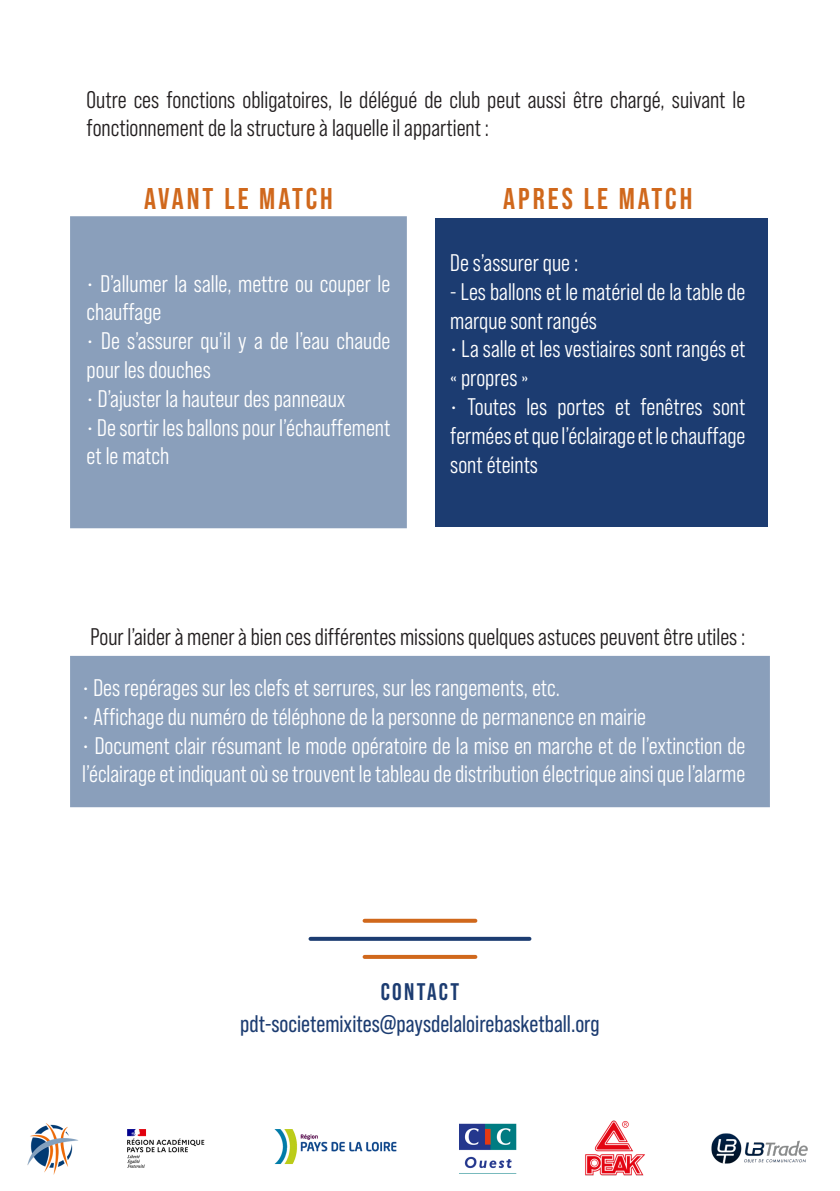
<style>
.page{position:relative;width:840px;height:1191px;background:#fff}
.page>*{position:absolute;margin:0;border:0;box-sizing:border-box;transform-origin:0 0}
.t1{font:700 30px "Bebas Neue Pro";letter-spacing:.1em;color:#d0681c}
.t2{font:24px/28.8px "Bebas Neue Pro Middle";color:#fff}
.t3{font:24px/28.8px "Bebas Neue Pro Middle";color:#231f20}
.t4{font:24px "Bebas Neue Pro";color:#1c3c71}
.t5{font:700 24px "Bebas Neue Pro";letter-spacing:.1em;color:#1c3c71}
</style>
<div class="page">
<div style="left:70px;top:656px;width:699px;height:151px;background:#8a9fbb"></div>
<svg style="left:310px;top:936px;width:219px;height:4px"></svg>
<svg style="left:364px;top:918px;width:111px;height:4px"></svg>
<svg style="left:364px;top:955px;width:111px;height:4px"></svg>
<div style="left:435px;top:218px;width:332px;height:308px;background:#1c3c71"></div>
<div style="left:70px;top:216px;width:336px;height:312px;background:#8a9fbb"></div>
<img style="left:27px;top:1120px;width:781px;height:56px">
<p class="t3" style="left:87px;top:85px;width:659px">Outre ces fonctions obligatoires, le délégué de club peut aussi être chargé, suivant le fonctionnement de la structure à laquelle il appartient :</p>
<p class="t1" style="left:144px;top:182px;width:190px">AVANT LE MATCH</p>
<p class="t1" style="left:503px;top:182px;width:190px">APRES LE MATCH</p>
<p class="t2" style="left:87px;top:269px;width:305px">• D’allumer la salle, mettre ou couper le chauffage</p>
<p class="t2" style="left:87px;top:326px;width:305px">• De s’assurer qu’il y a de l’eau chaude pour les douches</p>
<p class="t2" style="left:87px;top:384px;width:260px">• D’ajuster la hauteur des panneaux</p>
<p class="t2" style="left:87px;top:413px;width:305px">• De sortir les ballons pour l’échauffement et le match</p>
<p class="t2" style="left:450px;top:248px;width:129px">De s’assurer que :</p>
<p class="t2" style="left:450px;top:277px;width:296px">- Les ballons et le matériel de la table de marque sont rangés</p>
<p class="t2" style="left:450px;top:335px;width:296px">• La salle et les vestiaires sont rangés et « propres »</p>
<p class="t2" style="left:450px;top:392px;width:296px;text-align:justify">• Toutes les portes et fenêtres sont fermées et que l’éclairage et le chauffage sont éteints</p>
<p class="t3" style="left:90px;top:622px;width:656px">Pour l’aider à mener à bien ces différentes missions quelques astuces peuvent être utiles :</p>
<p class="t2" style="left:82px;top:673px;width:479px">• Des repérages sur les clefs et serrures, sur les rangements, etc.</p>
<p class="t2" style="left:82px;top:702px;width:565px">• Affichage du numéro de téléphone de la personne de permanence en mairie</p>
<p class="t2" style="left:82px;top:731px;width:664px">• Document clair résumant le mode opératoire de la mise en marche et de l’extinction de l’éclairage et indiquant où se trouvent le tableau de distribution électrique ainsi que l’alarme</p>
<p class="t5" style="left:380px;top:977px;width:80px">CONTACT</p>
<p class="t4" style="left:240px;top:1010px;width:360px">pdt-societemixites@paysdelaloirebasketball.org</p>
</div>
